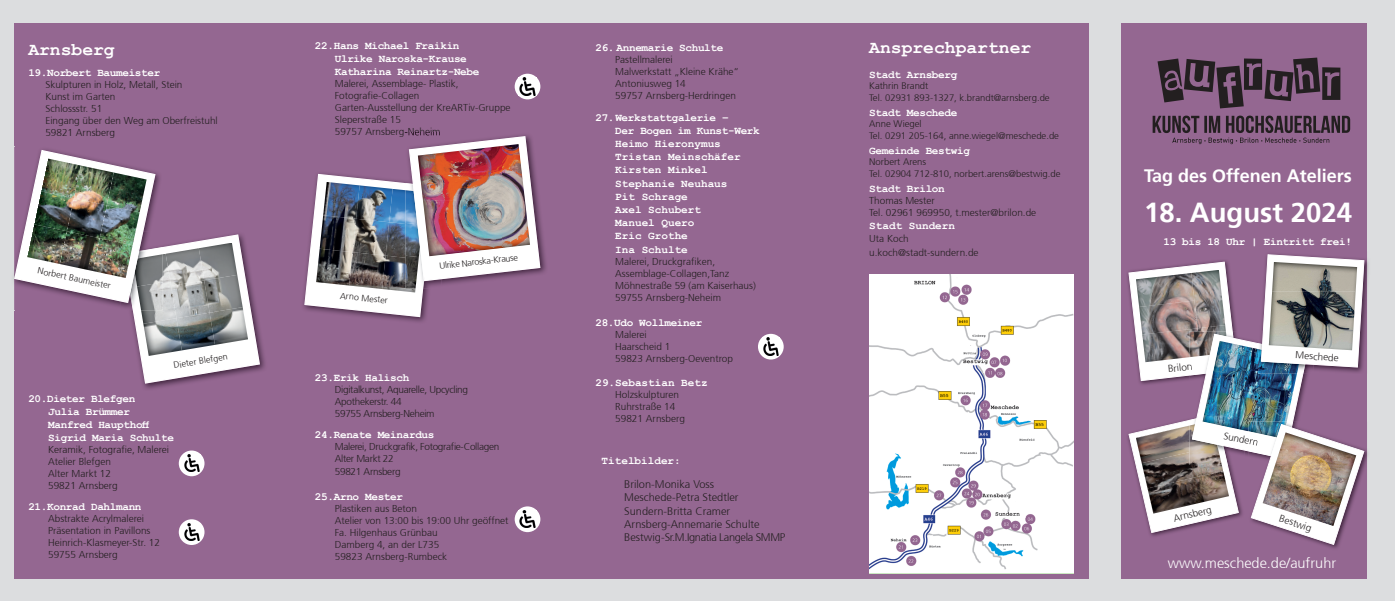
<style>
.page{position:relative;width:1395px;height:601px;background:#fff}
.page>*{position:absolute;margin:0;border:0;box-sizing:border-box;transform-origin:0 0}
.t1{font:700 27.5px "Frutiger 65";color:#fff}
.t2{font:700 18px "Courier New";color:#fff}
.t3{font:700 18px "Frutiger 65";color:#fff}
.t4{font:300 14.5px "Frutiger 45";color:#fff}
.t5{font:700 11px/13.2px "Courier New";letter-spacing:-.03em;color:#fff}
.t6{font:700 11px/13.2px "Courier New";color:#fff}
.t7{font:300 11px/13.2px "Frutiger 45";color:#231f20}
.t8{font:300 10px/12px "Frutiger 45";color:#231f20}
.t9{font:300 10px/12px "Frutiger 45";letter-spacing:-.03em;color:#231f20}
.t10{font:300 9.5px/11.4px "Frutiger 45";color:#231f20}
.t11{font:300 9px "Frutiger 45";color:#231f20}
</style>
<div class="page">
<div style="left:0;top:1px;width:1395px;height:600px;background:#dcdddf"></div>
<div style="left:14px;top:23px;width:1074px;height:556px;background:#946791"></div>
<div style="left:1121px;top:23px;width:246px;height:556px;background:#946791"></div>
<img style="left:143px;top:336px;width:122px;height:53px">
<svg style="left:1152px;top:116px;width:198px;height:28px"></svg>
<svg style="left:1157px;top:58px;width:183px;height:50px"></svg>
<svg style="left:14px;top:150px;width:246px;height:234px"></svg>
<img style="left:114px;top:173px;width:33px;height:39px">
<img style="left:107px;top:205px;width:33px;height:40px">
<img style="left:93px;top:238px;width:40px;height:40px">
<img style="left:81px;top:166px;width:33px;height:39px">
<img style="left:74px;top:198px;width:33px;height:40px">
<img style="left:60px;top:231px;width:40px;height:40px">
<img style="left:41px;top:159px;width:40px;height:39px">
<img style="left:34px;top:191px;width:40px;height:40px">
<img style="left:27px;top:224px;width:40px;height:40px">
<img style="left:303px;top:298px;width:122px;height:24px">
<img style="left:1324px;top:449px;width:44px;height:99px">
<img style="left:1364px;top:259px;width:5px;height:83px">
<img style="left:1128px;top:254px;width:236px;height:291px">
<img style="left:1269px;top:291px;width:86px;height:59px">
<img style="left:1272px;top:262px;width:85px;height:30px">
<div style="left:179px;top:451px;width:25px;height:25px;background:#fff;border-radius:50%"></div>
<img style="left:184px;top:454px;width:16px;height:18px">
<div style="left:179px;top:519px;width:25px;height:26px;background:#fff;border-radius:50%"></div>
<img style="left:184px;top:523px;width:16px;height:18px">
<div style="left:515px;top:74px;width:25px;height:25px;background:#fff;border-radius:50%"></div>
<img style="left:519px;top:78px;width:17px;height:17px">
<div style="left:515px;top:506px;width:25px;height:26px;background:#fff;border-radius:50%"></div>
<img style="left:519px;top:510px;width:17px;height:18px">
<hr style="left:394px;top:0;width:247px;height:1px;background:#dddee0">
<svg style="left:758px;top:334px;width:26px;height:26px"></svg>
<img style="left:762px;top:338px;width:17px;height:17px">
<img style="left:870px;top:275px;width:203px;height:298px">
<img style="left:518px;top:135px;width:28px;height:138px">
<img style="left:408px;top:133px;width:32px;height:3px">
<img style="left:304px;top:136px;width:236px;height:181px">
<img style="left:418px;top:200px;width:5px;height:56px">
<img style="left:502px;top:248px;width:28px;height:4px">
<img style="left:423px;top:200px;width:79px;height:56px">
<img style="left:502px;top:144px;width:28px;height:104px">
<img style="left:418px;top:146px;width:84px;height:54px">
<h2 class="t2" style="left:28px;top:38px;width:88px">Arnsberg</h2>
<p class="t5" style="left:28px;top:66px;width:134px">19.Norbert Baumeister</p>
<p class="t8" style="left:45px;top:79px;width:174px">Skulpturen in Holz, Metall, Stein<br>Kunst im Garten<br>Schlossstr. 51<br>Eingang über den Weg am Oberfreistuhl<br>59821 Arnsberg</p>
<p class="t11" style="left:39px;top:265px;width:76px;rotate:12deg">Norbert Baumeister</p>
<p class="t11" style="left:173px;top:360px;width:56px;rotate:-9deg">Dieter Blefgen</p>
<p class="t5" style="left:48px;top:391px;width:127px;text-indent:-20px">20.Dieter Blefgen<br>Julia Brümmer<br>Manfred Haupthoff<br>Sigrid Maria Schulte</p>
<p class="t8" style="left:48px;top:444px;width:122px">Keramik, Fotografie, Malerei<br>Atelier Blefgen<br>Alter Markt 12<br>59821 Arnsberg</p>
<p class="t5" style="left:28px;top:500px;width:115px">21.Konrad Dahlmann</p>
<p class="t8" style="left:48px;top:513px;width:113px">Abstrakte Acrylmalerei<br>Präsentation in Pavillons<br>Heinrich-Klasmeyer-Str. 12<br>59755 Arnsberg</p>
<p class="t5" style="left:335px;top:39px;width:146px;text-indent:-20px">22.Hans Michael Fraikin<br>Ulrike Naroska-Krause<br>Katharina Reinartz-Nebe</p>
<p class="t8" style="left:335px;top:78px;width:177px">Malerei, Assemblage- Plastik,<br>Fotografie-Collagen<br>Garten-Ausstellung der KreARTiv-Gruppe<br>Sleperstraße 15<br>59757 Arnsberg-Neheim</p>
<p class="t11" style="left:340px;top:290px;width:50px;rotate:6deg">Arno Mester</p>
<p class="t11" style="left:439px;top:261px;width:80px;rotate:-6deg">Ulrike Naroska-Krause</p>
<p class="t5" style="left:315px;top:370px;width:96px">23.Erik Halisch</p>
<p class="t9" style="left:335px;top:383px;width:135px">Digitalkunst, Aquarelle, Upcycling<br>Apothekerstr. 44<br>59755 Arnsberg-Neheim</p>
<p class="t5" style="left:315px;top:427px;width:121px">24.Renate Meinardus</p>
<p class="t9" style="left:335px;top:440px;width:166px">Malerei, Druckgrafik, Fotografie-Collagen<br>Alter Markt 22</p>
<p class="t9" style="left:335px;top:466px;width:67px">59821 Arnsberg</p>
<p class="t5" style="left:315px;top:490px;width:90px">25.Arno Mester</p>
<p class="t8" style="left:335px;top:503px;width:175px">Plastiken aus Beton<br>Atelier von 13:00 bis 19:00 Uhr geöffnet<br>Fa. Hilgenhaus Grünbau<br>Damberg 4, an der L735<br>59823 Arnsberg-Rumbeck</p>
<p class="t5" style="left:595px;top:41px;width:130px">26. Annemarie Schulte</p>
<p class="t8" style="left:615px;top:54px;width:125px">Pastellmalerei<br>Malwerkstatt „Kleine Krähe“<br>Antoniusweg 14<br>59757 Arnsberg-Herdringen</p>
<p class="t6" style="left:615px;top:110px;width:146px;text-indent:-20px">27.Werkstattgalerie –<br>Der Bogen im Kunst-Werk<br>Heimo Hieronymus<br>Tristan Meinschäfer<br>Kirsten Minkel<br>Stephanie Neuhaus<br>Pit Schrage<br>Axel Schubert<br>Manuel Quero<br>Eric Grothe<br>Ina Schulte</p>
<p class="t8" style="left:615px;top:255px;width:142px">Malerei, Druckgrafiken,<br>Assemblage-Collagen,Tanz<br>Möhnestraße 59 (am Kaiserhaus)<br>59755 Arnsberg-Neheim</p>
<p class="t5" style="left:595px;top:315px;width:108px">28.Udo Wollmeiner</p>
<p class="t8" style="left:615px;top:328px;width:119px">Malerei<br>Haarscheid 1<br>59823 Arnsberg-Oeventrop</p>
<p class="t6" style="left:595px;top:375px;width:114px">29.Sebastian Betz</p>
<p class="t8" style="left:615px;top:388px;width:71px">Holzskulpturen<br>Ruhrstraße 14<br>59821 Arnsberg</p>
<p class="t6" style="left:601px;top:453px;width:81px">Titelbilder:</p>
<p class="t7" style="left:624px;top:478px;width:162px">Brilon-Monika Voss<br>Meschede-Petra Stedtler<br>Sundern-Britta Cramer<br>Arnsberg-Annemarie Schulte<br>Bestwig-Sr.M.Ignatia Langela SMMP</p>
<h2 class="t2" style="left:869px;top:37px;width:163px">Ansprechpartner</h2>
<p class="t5" style="left:869px;top:68px;width:90px">Stadt Arnsberg</p>
<p class="t10" style="left:869px;top:80px;width:182px">Kathrin Brandt<br>Tel. 02931 893-1327, k.brandt@arnsberg.de</p>
<p class="t5" style="left:869px;top:105px;width:90px">Stadt Meschede</p>
<p class="t10" style="left:869px;top:118px;width:191px">Anne Wiegel<br>Tel. 0291 205-164, anne.wiegel@meschede.de</p>
<p class="t5" style="left:869px;top:143px;width:102px">Gemeinde Bestwig</p>
<p class="t10" style="left:869px;top:156px;width:193px;line-height:12px">Norbert Arens<br>Tel. 02904 712-810, norbert.arens@bestwig.de</p>
<p class="t5" style="left:869px;top:182px;width:77px">Stadt Brilon</p>
<p class="t8" style="left:869px;top:195px;width:168px">Thomas Mester<br>Tel. 02961 969950, t.mester@brilon.de</p>
<p class="t6" style="left:869px;top:219px;width:87px">Stadt Sundern</p>
<p class="t8" style="left:869px;top:232px;width:111px;line-height:13.2px">Uta Koch u.koch@stadt-sundern.de</p>
<h2 class="t3" style="left:1144px;top:165px;width:209px">Tag des Offenen Ateliers</h2>
<h1 class="t1" style="left:1144px;top:196px;width:209px">18. August 2024</h1>
<p class="t5" style="left:1163px;top:234px;width:190px">13 bis 18 Uhr | Eintritt frei!</p>
<p class="t8" style="left:1167px;top:363px;width:26px;rotate:-6deg">Brilon</p>
<p class="t8" style="left:1225px;top:429px;width:37px;rotate:12deg">Sundern</p>
<p class="t8" style="left:1296px;top:349px;width:45px;rotate:4deg">Meschede</p>
<p class="t8" style="left:1172px;top:513px;width:41px;rotate:-14deg">Arnsberg</p>
<p class="t8" style="left:1281px;top:512px;width:35px;rotate:18deg">Bestwig</p>
<h3 class="t4" style="left:1168px;top:554px;width:170px">www.meschede.de/aufruhr</h3>
</div>
